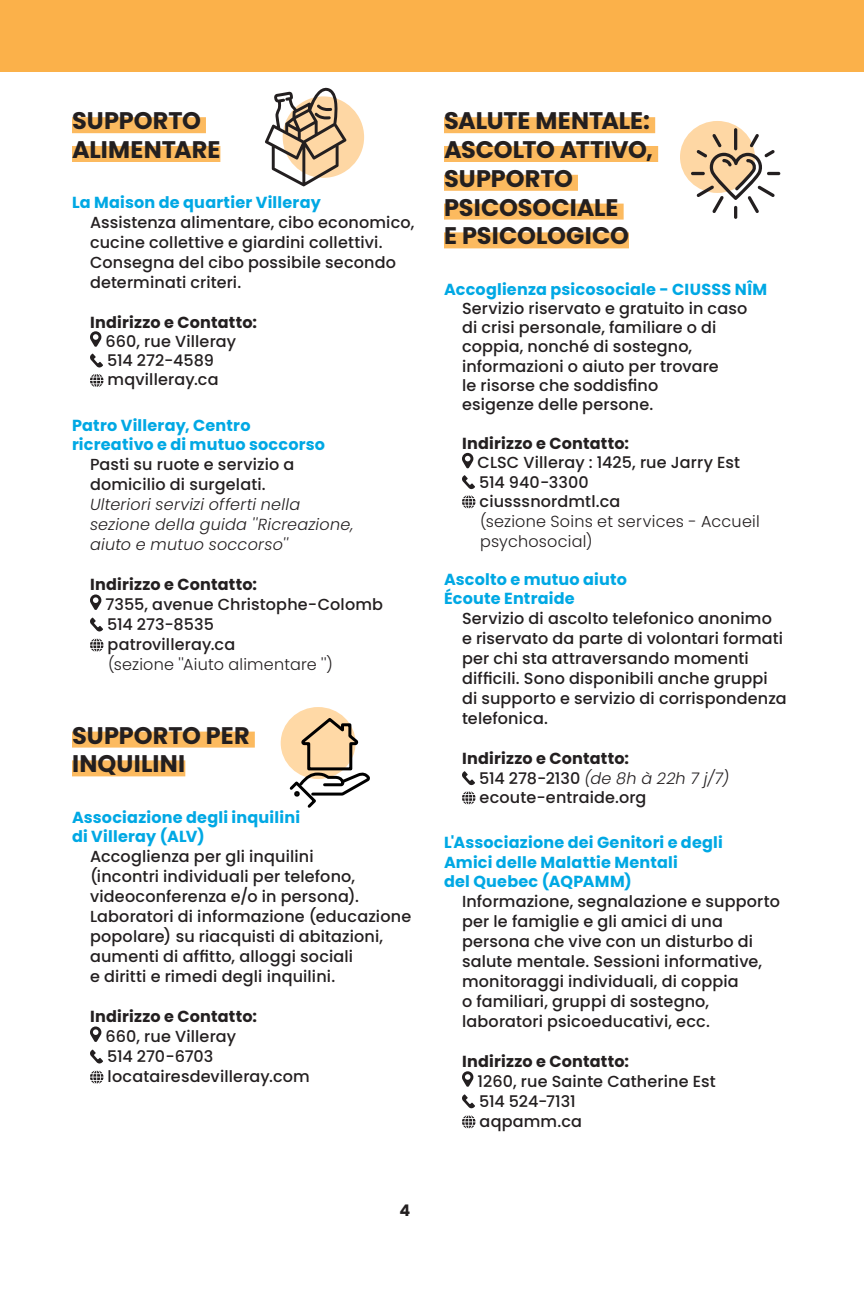
<style>
.page{position:relative;width:864px;height:1296px;background:#fff}
.page>*{position:absolute;margin:0;border:0;box-sizing:border-box;transform-origin:0 0}
.Nom_de_sections{font:700 24px/28.8px "Poppins";letter-spacing:-.005em;color:#231f20}
.Nom_de_sections-2{font:700 24px "Poppins";letter-spacing:.015em;color:#231f20}
.Descriptions_organis{font:500 16px/20px "Poppins";letter-spacing:.01em;color:#231f20}
.Sous-titres{font:700 16px/19.2px "Poppins";letter-spacing:.015em;color:#00a8e4}
.Descriptions_organis-2{font:700 16px "Poppins";letter-spacing:.015em;color:#231f20}
.Descriptions_organis-3{font:italic 300 16px/20px "Poppins";letter-spacing:.015em;color:#231f20}
.Descriptions_organis-4{font:300 16px/20px "Poppins";letter-spacing:.015em;color:#231f20}
.Descriptions_organis-5{font:500 16px "Poppins";letter-spacing:-.015em;color:#231f20}
.Descriptions_organis-6{font:500 16px "Poppins";letter-spacing:-.01em;color:#231f20}
.s1{font-weight:500;font-style:normal}
</style>
<div class="page">
<div style="left:0;top:0;width:864px;height:72px;background:#fbb14a"></div>
<div style="left:72px;top:117px;width:134px;height:16px;background:#fcba5f"></div>
<div style="left:72px;top:146px;width:148px;height:16px;background:#fcba5f"></div>
<div style="left:72px;top:732px;width:183px;height:16px;background:#fcba5f"></div>
<div style="left:72px;top:760px;width:113px;height:16px;background:#fcba5f"></div>
<svg style="left:90px;top:331px;width:11px;height:16px"></svg>
<svg style="left:90px;top:354px;width:13px;height:14px"></svg>
<svg style="left:90px;top:374px;width:13px;height:13px"></svg>
<svg style="left:90px;top:594px;width:11px;height:16px"></svg>
<svg style="left:90px;top:618px;width:13px;height:14px"></svg>
<svg style="left:90px;top:639px;width:13px;height:13px"></svg>
<svg style="left:90px;top:1026px;width:11px;height:16px"></svg>
<svg style="left:90px;top:1050px;width:13px;height:14px"></svg>
<svg style="left:90px;top:1071px;width:13px;height:13px"></svg>
<div style="left:444px;top:117px;width:211px;height:16px;background:#fcba5f"></div>
<div style="left:444px;top:146px;width:214px;height:16px;background:#fcba5f"></div>
<div style="left:444px;top:175px;width:134px;height:16px;background:#fcba5f"></div>
<div style="left:444px;top:204px;width:180px;height:16px;background:#fcba5f"></div>
<div style="left:444px;top:232px;width:185px;height:16px;background:#fcba5f"></div>
<svg style="left:462px;top:453px;width:11px;height:15px"></svg>
<svg style="left:462px;top:475px;width:13px;height:14px"></svg>
<svg style="left:462px;top:495px;width:13px;height:13px"></svg>
<svg style="left:462px;top:771px;width:13px;height:14px"></svg>
<svg style="left:462px;top:791px;width:13px;height:13px"></svg>
<svg style="left:462px;top:1071px;width:11px;height:16px"></svg>
<svg style="left:462px;top:1094px;width:13px;height:14px"></svg>
<svg style="left:462px;top:1115px;width:13px;height:13px"></svg>
<div style="left:283px;top:96px;width:81px;height:82px;background:#fed7a4;border-radius:50%"></div>
<svg style="left:265px;top:87px;width:81px;height:99px"></svg>
<div style="left:680px;top:121px;width:75px;height:72px;background:#fed7a4;border-radius:50%"></div>
<hr style="left:734px;top:128px;width:3px;height:22px;background:#231f20;border-radius:2px">
<hr style="left:691px;top:172px;width:14px;height:3px;background:#231f20;border-radius:2px">
<svg style="left:697px;top:134px;width:83px;height:85px"></svg>
<div style="left:281px;top:707px;width:75px;height:72px;background:#ffd9a6;border-radius:50%"></div>
<svg style="left:287px;top:716px;width:83px;height:92px"></svg>
<p class="Nom_de_sections" style="left:72px;top:107px;width:150px">SUPPORTO<br>ALIMENTARE</p>
<p class="Sous-titres" style="left:72px;top:193px;width:250px">La Maison de quartier Villeray</p>
<p class="Descriptions_organis" style="left:90px;top:213px;width:326px">Assistenza alimentare, cibo economico, cucine collettive e giardini collettivi.<br>Consegna del cibo possibile secondo determinati criteri.</p>
<p class="Descriptions_organis-2" style="left:90px;top:313px;width:169px">Indirizzo e Contatto:</p>
<p class="Descriptions_organis" style="left:106px;top:331px;width:132px">660, rue Villeray</p>
<p class="Descriptions_organis" style="left:107px;top:350px;width:108px">514 272-4589</p>
<p class="Descriptions_organis" style="left:108px;top:370px;width:112px">mqvilleray.ca</p>
<p class="Sous-titres" style="left:72px;top:416px;width:180px">Patro Villeray, Centro</p>
<p class="Sous-titres" style="left:72px;top:435px;width:255px">ricreativo e di mutuo soccorso</p>
<p class="Descriptions_organis" style="left:90px;top:454px;width:206px">Pasti su ruote e servizio a domicilio di surgelati.</p>
<p class="Descriptions_organis-3" style="left:90px;top:494px;width:265px">Ulteriori servizi offerti nella sezione della guida ''Ricreazione, aiuto e mutuo soccorso''</p>
<p class="Descriptions_organis-2" style="left:90px;top:575px;width:169px">Indirizzo e Contatto:</p>
<p class="Descriptions_organis" style="left:106px;top:594px;width:279px">7355, avenue Christophe-Colomb</p>
<p class="Descriptions_organis" style="left:107px;top:614px;width:108px">514 273-8535</p>
<p class="Descriptions_organis" style="left:108px;top:634px;width:129px">patrovilleray.ca</p>
<p class="Descriptions_organis-4" style="left:108px;top:654px;width:226px">(sezione ''Aiuto alimentare '')</p>
<p class="Nom_de_sections" style="left:72px;top:721px;width:179px">SUPPORTO PER</p>
<p class="Nom_de_sections-2" style="left:72px;top:750px;width:115px">INQUILINI</p>
<p class="Sous-titres" style="left:72px;top:808px;width:230px">Associazione degli inquilini di Villeray (ALV)</p>
<p class="Descriptions_organis" style="left:90px;top:846px;width:323px">Accoglienza per gli inquilini<br>(incontri individuali per telefono, videoconferenza e/o in persona).<br>Laboratori di informazione (educazione popolare) su riacquisti di abitazioni, aumenti di affitto, alloggi sociali<br>e diritti e rimedi degli inquilini.</p>
<p class="Descriptions_organis-2" style="left:90px;top:1007px;width:169px">Indirizzo e Contatto:</p>
<p class="Descriptions_organis" style="left:106px;top:1026px;width:132px">660, rue Villeray</p>
<p class="Descriptions_organis-5" style="left:107px;top:1047px;width:108px">514 270-6703</p>
<p class="Descriptions_organis" style="left:108px;top:1066px;width:204px">locatairesdevilleray.com</p>
<p class="Descriptions_organis-2" style="left:400px;top:1201px;width:12px">4</p>
<p class="Nom_de_sections" style="left:444px;top:107px;width:211px">SALUTE MENTALE:<br>ASCOLTO ATTIVO,<br>SUPPORTO<br>PSICOSOCIALE<br>E PSICOLOGICO</p>
<p class="Sous-titres" style="left:444px;top:280px;width:325px">Accoglienza psicosociale - CIUSSS NÎM</p>
<p class="Descriptions_organis" style="left:462px;top:298px;width:287px">Servizio riservato e gratuito in caso</p>
<p class="Descriptions_organis" style="left:462px;top:318px;width:256px">di crisi personale, familiare o di</p>
<p class="Descriptions_organis" style="left:462px;top:337px;width:232px">coppia, nonché di sostegno,</p>
<p class="Descriptions_organis" style="left:462px;top:356px;width:258px;line-height:19.2px">informazioni o aiuto per trovare le risorse che soddisfino esigenze delle persone.</p>
<p class="Descriptions_organis-2" style="left:462px;top:434px;width:169px">Indirizzo e Contatto:</p>
<p class="Descriptions_organis" style="left:478px;top:453px;width:264px">CLSC Villeray : 1425, rue Jarry Est</p>
<p class="Descriptions_organis" style="left:479px;top:472px;width:111px">514 940-3300</p>
<p class="Descriptions_organis" style="left:480px;top:491px;width:142px">ciusssnordmtl.ca</p>
<p class="Descriptions_organis-4" style="left:480px;top:511px;width:281px">(sezione Soins et services - Accueil psychosocial)</p>
<p class="Sous-titres" style="left:444px;top:570px;width:185px">Ascolto e mutuo aiuto</p>
<p class="Sous-titres" style="left:444px;top:589px;width:132px">Écoute Entraide</p>
<p class="Descriptions_organis" style="left:462px;top:609px;width:326px">Servizio di ascolto telefonico anonimo<br>e riservato da parte di volontari formati per chi sta attraversando momenti difficili. Sono disponibili anche gruppi di supporto e servizio di corrispondenza telefonica.</p>
<p class="Descriptions_organis-2" style="left:462px;top:750px;width:169px">Indirizzo e Contatto:</p>
<p class="Descriptions_organis-3" style="left:479px;top:768px;width:251px"><span class="s1">514 278-2130</span> (de 8h à 22h 7 j/7)</p>
<p class="Descriptions_organis" style="left:480px;top:787px;width:168px">ecoute-entraide.org</p>
<p class="Sous-titres" style="left:444px;top:833px;width:280px">L'Associazione dei Genitori e degli<br>Amici delle Malattie Mentali<br>del Quebec (AQPAMM)</p>
<p class="Descriptions_organis" style="left:462px;top:891px;width:319px">Informazione, segnalazione e supporto per le famiglie e gli amici di una persona che vive con un disturbo di salute mentale. Sessioni informative, monitoraggi individuali, di coppia<br>o familiari, gruppi di sostegno, laboratori psicoeducativi, ecc.</p>
<p class="Descriptions_organis-2" style="left:462px;top:1052px;width:169px">Indirizzo e Contatto:</p>
<p class="Descriptions_organis" style="left:478px;top:1071px;width:240px">1260, rue Sainte Catherine Est</p>
<p class="Descriptions_organis-6" style="left:479px;top:1092px;width:98px">514 524-7131</p>
<p class="Descriptions_organis" style="left:480px;top:1111px;width:104px">aqpamm.ca</p>
</div>
